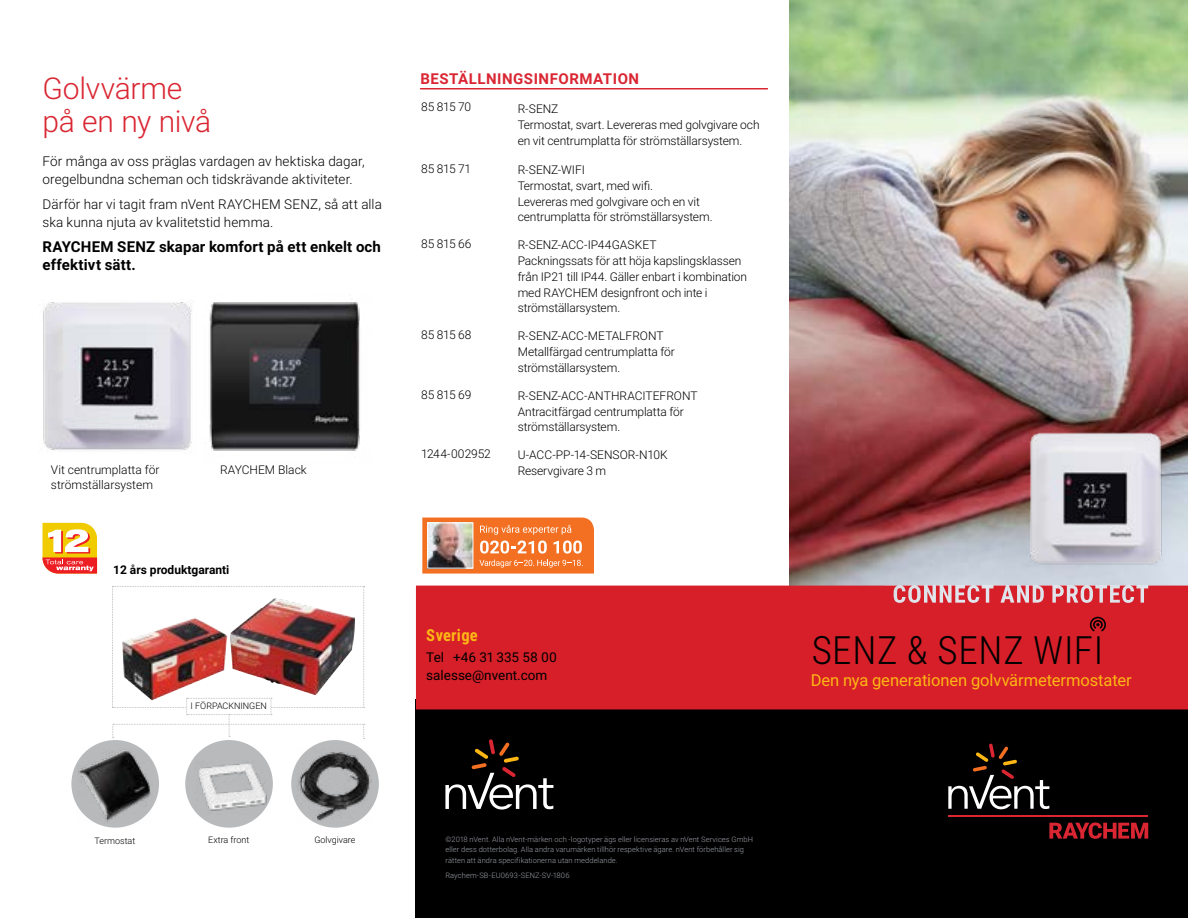
<style>
.page{position:relative;width:1188px;height:918px;background:#fff}
.page>*{position:absolute;margin:0;border:0;box-sizing:border-box;transform-origin:0 0}
.t1{font:300 39px "Roboto Condensed";letter-spacing:.02em;color:#000}
.t2{font:300 30px/32.5px "Roboto";letter-spacing:-.01em;color:#d92632}
.t3{font:16.5px "Roboto";letter-spacing:-.005em;color:#fdb714}
.t4{font:700 16.5px "Roboto Condensed";letter-spacing:.015em;color:#fdb714}
.t5{font:700 15px/18px "Roboto";letter-spacing:.01em;color:#000}
.t6{font:700 15px "Roboto";letter-spacing:.035em;color:#d92632}
.t7{font:300 13.5px/18px "Roboto";letter-spacing:.005em;color:#000}
.t8{font:13.5px/18px "Roboto";color:#000}
.t9{font:300 12px/15.8px "Roboto";letter-spacing:-.01em;color:#000}
.t10{font:700 12px "Roboto";color:#000}
.t11{font:300 9px "Roboto";color:#000}
.t12{font:300 7.5px/10.5px "Roboto";letter-spacing:.01em;color:#9ea2aa}
</style>
<div class="page">
<img style="left:789px;top:0;width:399px;height:586px">
<hr style="left:420px;top:88px;width:348px;height:2px;background:#d92632">
<img style="left:209px;top:302px;width:151px;height:149px">
<img style="left:1027px;top:431px;width:138px;height:135px">
<img style="left:43px;top:301px;width:149px;height:149px">
<svg style="left:43px;top:523px;width:54px;height:51px"></svg>
<div style="left:416px;top:700px;width:772px;height:218px;background:#000"></div>
<svg style="left:1049px;top:822px;width:99px;height:17px"></svg>
<hr style="left:948px;top:815px;width:200px;height:1px;background:#d92632">
<svg style="left:948px;top:744px;width:101px;height:65px"></svg>
<div style="left:416px;top:586px;width:772px;height:123px;background:#d61f28"></div>
<svg style="left:445px;top:739px;width:108px;height:71px"></svg>
<img style="left:112px;top:586px;width:253px;height:153px">
<div style="left:71px;top:740px;width:88px;height:88px;background:#b8babc;border-radius:50%"></div>
<img style="left:78px;top:748px;width:75px;height:75px">
<div style="left:185px;top:740px;width:88px;height:88px;background:#b8babc;border-radius:50%"></div>
<img style="left:195px;top:760px;width:76px;height:55px">
<div style="left:291px;top:740px;width:88px;height:88px;background:#b8babc;border-radius:50%"></div>
<img style="left:296px;top:748px;width:76px;height:74px">
<svg style="left:422px;top:518px;width:172px;height:56px;background:#f48340"></svg>
<img style="left:429px;top:524px;width:42px;height:43px">
<div style="left:427px;top:522px;width:46px;height:47px;border:1px solid #fff"></div>
<svg style="left:1090px;top:617px;width:16px;height:15px"></svg>
<h2 class="t2" style="left:43px;top:71px;width:170px">Golvvärme på en ny nivå</h2>
<p class="t7" style="left:43px;top:152px;width:324px">För många av oss präglas vardagen av hektiska dagar, oregelbundna scheman och tidskrävande aktiviteter.</p>
<p class="t7" style="left:43px;top:194px;width:341px">Därför har vi tagit fram nVent RAYCHEM SENZ, så att alla ska kunna njuta av kvalitetstid hemma.</p>
<p class="t5" style="left:43px;top:237px;width:340px">RAYCHEM SENZ skapar komfort på ett enkelt och effektivt sätt.</p>
<p class="t6" style="left:420px;top:68px;width:220px">BESTÄLLNINGSINFORMATION</p>
<p class="t9" style="left:421px;top:98px;width:52px">85 815 70</p>
<p class="t9" style="left:518px;top:101px;width:243px">R-SENZ<br>Termostat, svart. Levereras med golvgivare och en vit centrumplatta för strömställarsystem.</p>
<p class="t9" style="left:421px;top:160px;width:52px">85 815 71</p>
<p class="t9" style="left:518px;top:162px;width:196px">R-SENZ-WIFI<br>Termostat, svart, med wifi.<br>Levereras med golvgivare och en vit centrumplatta för strömställarsystem.</p>
<p class="t9" style="left:421px;top:236px;width:52px">85 815 66</p>
<p class="t9" style="left:518px;top:237px;width:231px">R-SENZ-ACC-IP44GASKET<br>Packningssats för att höja kapslingsklassen från IP21 till IP44. Gäller enbart i kombination med RAYCHEM designfront och inte i strömställarsystem.</p>
<p class="t9" style="left:421px;top:327px;width:52px">85 815 68</p>
<p class="t9" style="left:518px;top:328px;width:159px">R-SENZ-ACC-METALFRONT<br>Metallfärgad centrumplatta för strömställarsystem.</p>
<p class="t9" style="left:421px;top:386px;width:52px">85 815 69</p>
<p class="t9" style="left:518px;top:387px;width:182px">R-SENZ-ACC-ANTHRACITEFRONT<br>Antracitfärgad centrumplatta för strömställarsystem.</p>
<p class="t9" style="left:421px;top:446px;width:71px">1244-002952</p>
<p class="t9" style="left:518px;top:447px;width:152px">U-ACC-PP-14-SENSOR-N10K</p>
<p class="t9" style="left:51px;top:462px;width:110px">Vit centrumplatta för</p>
<p class="t9" style="left:220px;top:462px;width:88px">RAYCHEM Black</p>
<p class="t9" style="left:518px;top:463px;width:90px">Reservgivare 3 m</p>
<p class="t9" style="left:51px;top:476px;width:104px">strömställarsystem</p>
<p class="t10" style="left:113px;top:561px;width:118px">12 års produktgaranti</p>
<p class="t11" style="left:191px;top:700px;width:78px">I FÖRPACKNINGEN</p>
<p class="t11" style="left:94px;top:834px;width:42px">Termostat</p>
<p class="t11" style="left:208px;top:833px;width:43px">Extra front</p>
<p class="t11" style="left:314px;top:833px;width:43px">Golvgivare</p>
<h3 class="t4" style="left:426px;top:624px;width:53px">Sverige</h3>
<p class="t8" style="left:426px;top:648px;width:132px">Tel +46 31 335 58 00 salesse@nvent.com</p>
<p class="t12" style="left:445px;top:834px;width:309px">©2018 nVent. Alla nVent-märken och -logotyper ägs eller licensieras av nVent Services GmbH eller dess dotterbolag. Alla andra varumärken tillhör respektive ägare. nVent förbehåller sig rätten att ändra specifikationerna utan meddelande.</p>
<p class="t12" style="left:445px;top:870px;width:126px">Raychem-SB-EU0693-SENZ-SV-1806</p>
<h1 class="t1" style="left:812px;top:623px;width:293px">SENZ &amp; SENZ WIFI</h1>
<h3 class="t3" style="left:811px;top:669px;width:322px">Den nya generationen golvvärmetermostater</h3>
</div>
